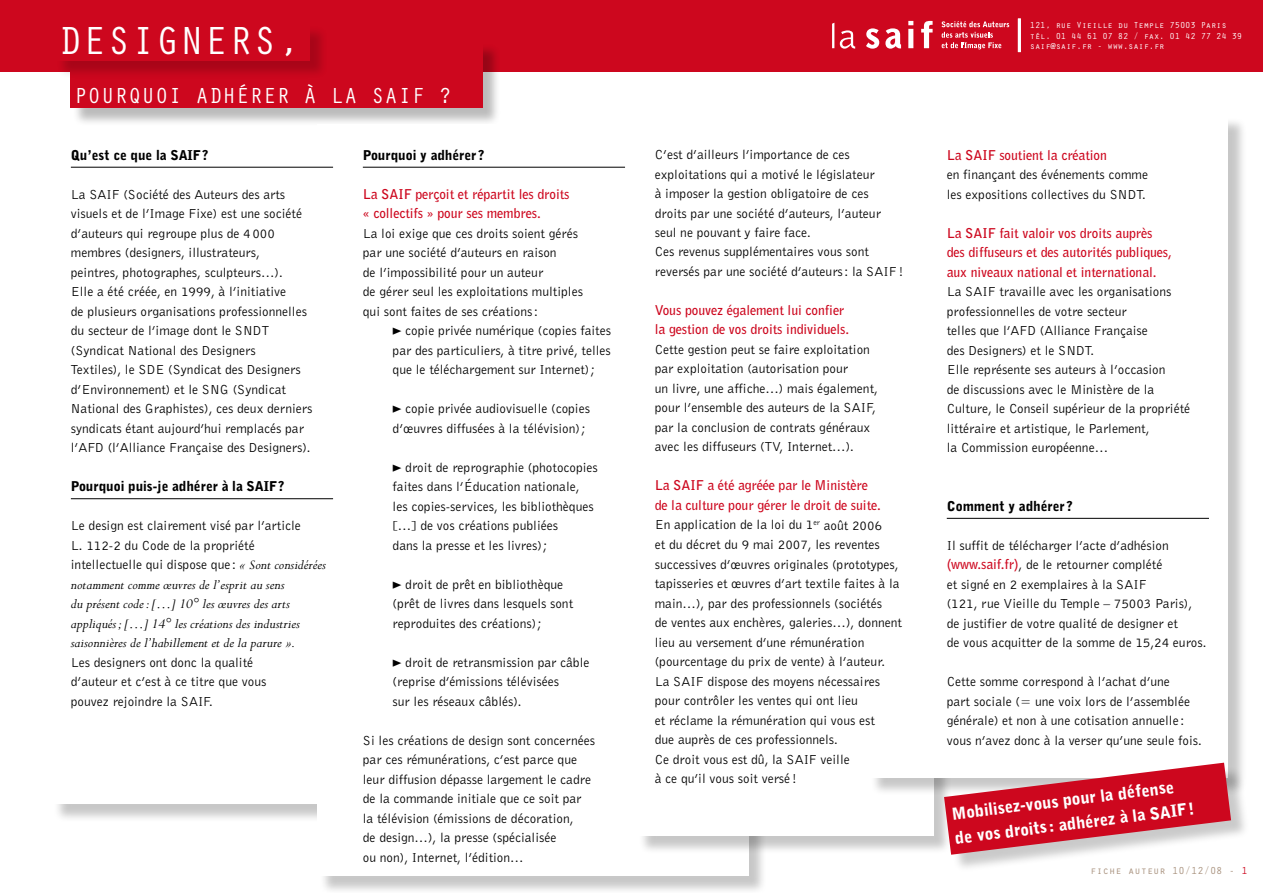
<style>
.page{position:relative;width:1263px;height:893px;background:#fff}
.page>*{position:absolute;margin:0;border:0;box-sizing:border-box;transform-origin:0 0}
.t1{font:40.5px "Orator Std";color:#fff}
.t2{font:22.5px "Orator Std";color:#fff}
.t3{font:900 16.5px/24px "Bell Gothic BT";color:#fff}
.t4{font:italic 15px/19.5px "Perpetua";color:#000}
.t5{font:13.5px/19.5px "Bell Gothic BT";color:#000}
.t6{font:700 13.5px/19.5px "Bell Gothic BT";color:#cd071e}
.t7{font:900 13.5px "Bell Gothic BT";color:#000}
.t8{font:10.5px "Orator";color:#a8917d}
.t9{font:9px/10.5px "Orator";letter-spacing:-.025em;color:#fff}
.s1{font-family:"Perpetua";font-style:italic;font-size:15px}
.s2{font-family:"The Mix Black Caps"}
.s3{font-weight:700;color:#cd071e}
.s4{color:#cd071e}
</style>
<div class="page">
<div style="left:0;top:0;width:1263px;height:72px;background:#cd071e"></div>
<div style="left:72px;top:43px;width:429px;height:83px;background:#000;opacity:.27"></div>
<div style="left:70px;top:41px;width:412px;height:67px;background:#cd071e"></div>
<svg style="left:832px;top:23px;width:2px;height:25px"></svg>
<svg style="left:840px;top:30px;width:15px;height:19px"></svg>
<svg style="left:866px;top:28px;width:13px;height:21px"></svg>
<svg style="left:885px;top:28px;width:16px;height:21px"></svg>
<svg style="left:908px;top:21px;width:5px;height:27px"></svg>
<svg style="left:921px;top:21px;width:11px;height:27px"></svg>
<svg style="left:941px;top:21px;width:68px;height:28px"></svg>
<div style="left:319px;top:127px;width:448px;height:766px;background:#000;opacity:.22"></div>
<div style="left:317px;top:125px;width:431px;height:751px;background:#fff"></div>
<div style="left:638px;top:123px;width:314px;height:732px;background:#000;opacity:.22"></div>
<div style="left:636px;top:120px;width:297px;height:716px;background:#fff"></div>
<div style="left:870px;top:117px;width:377px;height:679px;background:#000;opacity:.22"></div>
<div style="left:868px;top:115px;width:360px;height:662px;background:#fff"></div>
<hr style="left:71px;top:167px;width:262px;height:1px;background:#000">
<hr style="left:71px;top:498px;width:262px;height:1px;background:#000">
<hr style="left:363px;top:167px;width:262px;height:1px;background:#000">
<hr style="left:947px;top:518px;width:262px;height:1px;background:#000">
<hr style="left:1018px;top:19px;width:3px;height:33px;background:#fff">
<div style="left:56px;top:25px;width:272px;height:54px;background:#000;opacity:.18"></div>
<div style="left:54px;top:23px;width:255px;height:38px;background:#cd071e"></div>
<div style="left:946px;top:765px;width:303px;height:107px;background:#000;opacity:.21"></div>
<svg style="left:944px;top:763px;width:287px;height:92px"></svg>
<h1 class="t1" style="left:58px;top:12px;width:244px">DESIGNERS ,</h1>
<h2 class="t2" style="left:74px;top:80px;width:380px">POURQUOI ADHÉRER À LA SAI F ?</h2>
<p class="t7" style="left:71px;top:146px;width:139px">Qu’est ce que la SAIF?</p>
<p class="t5" style="left:71px;top:184px;width:243px">La SAIF (Société des Auteurs des arts visuels et de l’Image Fixe) est une société d’auteurs qui regroupe plus de 4000 membres (designers, illustrateurs,<br>peintres, photographes, sculpteurs…).<br>Elle a été créée, en 1999, à l’initiative<br>de plusieurs organisations professionnelles du secteur de l’image dont le SNDT (Syndicat National des Designers<br>Textiles), le SDE (Syndicat des Designers d’Environnement) et le SNG (Syndicat National des Graphistes), ces deux derniers syndicats étant aujourd’hui remplacés par l’AFD (l’Alliance Française des Designers).</p>
<p class="t7" style="left:71px;top:478px;width:215px">Pourquoi puis-je adhérer à la SAIF?</p>
<p class="t5" style="left:71px;top:516px;width:257px">Le design est clairement visé par l’article<br>L. 112-2 du Code de la propriété intellectuelle qui dispose que : <span class="s1">« Sont considérées</span></p>
<p class="t4" style="left:71px;top:575px;width:231px">notamment comme œuvres de l’esprit au sens du présent code: […] 10° les œuvres des arts appliqués; […] 14° les créations des industries saisonnières de l’habillement et de la parure ».</p>
<p class="t5" style="left:71px;top:652px;width:197px">Les designers ont donc la qualité d’auteur et c’est à ce titre que vous pouvez rejoindre la SAIF.</p>
<p class="t7" style="left:363px;top:146px;width:123px">Pourquoi y adhérer ?</p>
<p class="t6" style="left:363px;top:184px;width:208px">La SAIF perçoit et répartit les droits « collectifs » pour ses membres.</p>
<p class="t5" style="left:363px;top:223px;width:222px">La loi exige que ces droits soient gérés par une société d’auteurs en raison<br>de l’impossibilité pour un auteur<br>de gérer seul les exploitations multiples qui sont faites de ses créations:</p>
<p class="t5" style="left:393px;top:321px;width:220px;text-align:justify"><span class="s2">&gt;</span> copie privée numérique (copies faites par des particuliers, à titre privé, telles que le téléchargement sur Internet);</p>
<p class="t5" style="left:393px;top:399px;width:199px"><span class="s2">&gt;</span> copie privée audiovisuelle (copies d’œuvres diffusées à la télévision);</p>
<p class="t5" style="left:393px;top:457px;width:207px"><span class="s2">&gt;</span> droit de reprographie (photocopies faites dans l’Éducation nationale, les copies-services, les bibliothèques […] de vos créations publiées<br>dans la presse et les livres);</p>
<p class="t5" style="left:393px;top:574px;width:182px"><span class="s2">&gt;</span> droit de prêt en bibliothèque (prêt de livres dans lesquels sont reproduites des créations);</p>
<p class="t5" style="left:393px;top:652px;width:198px"><span class="s2">&gt;</span> droit de retransmission par câble (reprise d’émissions télévisées<br>sur les réseaux câblés).</p>
<p class="t5" style="left:363px;top:730px;width:234px">Si les créations de design sont concernées par ces rémunérations, c’est parce que leur diffusion dépasse largement le cadre de la commande initiale que ce soit par la télévision (émissions de décoration,<br>de design…), la presse (spécialisée<br>ou non), Internet, l’édition…</p>
<p class="t5" style="left:655px;top:144px;width:250px">C’est d’ailleurs l’importance de ces exploitations qui a motivé le législateur<br>à imposer la gestion obligatoire de ces droits par une société d’auteurs, l’auteur seul ne pouvant y faire face.<br>Ces revenus supplémentaires vous sont reversés par une société d’auteurs: la SAIF!</p>
<p class="t6" style="left:655px;top:300px;width:196px">Vous pouvez également lui confier la gestion de vos droits individuels.</p>
<p class="t5" style="left:655px;top:339px;width:225px">Cette gestion peut se faire exploitation par exploitation (autorisation pour<br>un livre, une affiche…) mais également, pour l’ensemble des auteurs de la SAIF, par la conclusion de contrats généraux avec les diffuseurs (TV, Internet…).</p>
<p class="t5" style="left:655px;top:476px;width:249px"><span class="s3">La SAIF a été agréée par le Ministère<br>de la culture pour gérer le droit de suite.<br></span>En application de la loi du 1<sup>er</sup> août 2006<br>et du décret du 9 mai 2007, les reventes successives d’œuvres originales (prototypes, tapisseries et œuvres d’art textile faites à la main…), par des professionnels (sociétés<br>de ventes aux enchères, galeries…), donnent lieu au versement d’une rémunération (pourcentage du prix de vente) à l’auteur.<br>La SAIF dispose des moyens nécessaires pour contrôler les ventes qui ont lieu<br>et réclame la rémunération qui vous est<br>due auprès de ces professionnels.<br>Ce droit vous est dû, la SAIF veille<br>à ce qu’il vous soit versé !</p>
<p class="t9" style="left:1030px;top:20px;width:214px">121, rue Vieille du Temple 75003 Paris tél. 01 44 61 07 82 / fax. 01 42 77 24 39 saif@saif.fr - www.saif.fr</p>
<p class="t6" style="left:947px;top:145px;width:162px">La SAIF soutient la création</p>
<p class="t5" style="left:947px;top:165px;width:203px">en finançant des événements comme les expositions collectives du SNDT.</p>
<p class="t6" style="left:947px;top:223px;width:227px">La SAIF fait valoir vos droits auprès des diffuseurs et des autorités publiques, aux niveaux national et international.</p>
<p class="t5" style="left:947px;top:282px;width:245px">La SAIF travaille avec les organisations professionnelles de votre secteur<br>telles que l’AFD (Alliance Française<br>des Designers) et le SNDT.<br>Elle représente ses auteurs à l’occasion<br>de discussions avec le Ministère de la Culture, le Conseil supérieur de la propriété littéraire et artistique, le Parlement,<br>la Commission européenne…</p>
<p class="t7" style="left:947px;top:497px;width:127px">Comment y adhérer ?</p>
<p class="t5" style="left:947px;top:535px;width:261px">Il suffit de télécharger l’acte d’adhésion <span class="s3">(www.saif.fr)</span>, de le retourner complété<br>et signé en 2 exemplaires à la SAIF<br>(121, rue Vieille du Temple – 75003 Paris), de justifier de votre qualité de designer et<br>de vous acquitter de la somme de 15,24 euros.</p>
<p class="t5" style="left:947px;top:672px;width:256px">Cette somme correspond à l’achat d’une<br>part sociale (= une voix lors de l’assemblée générale) et non à une cotisation annuelle : vous n’avez donc à la verser qu’une seule fois.</p>
<p class="t3" style="left:950px;top:802px;width:243px;rotate:-7deg">Mobilisez-vous pour la défense de vos droits : adhérez à la SAIF!</p>
<p class="t8" style="left:1090px;top:863px;width:159px">fiche auteur 10/12/08 - <span class="s4">1</span></p>
</div>
